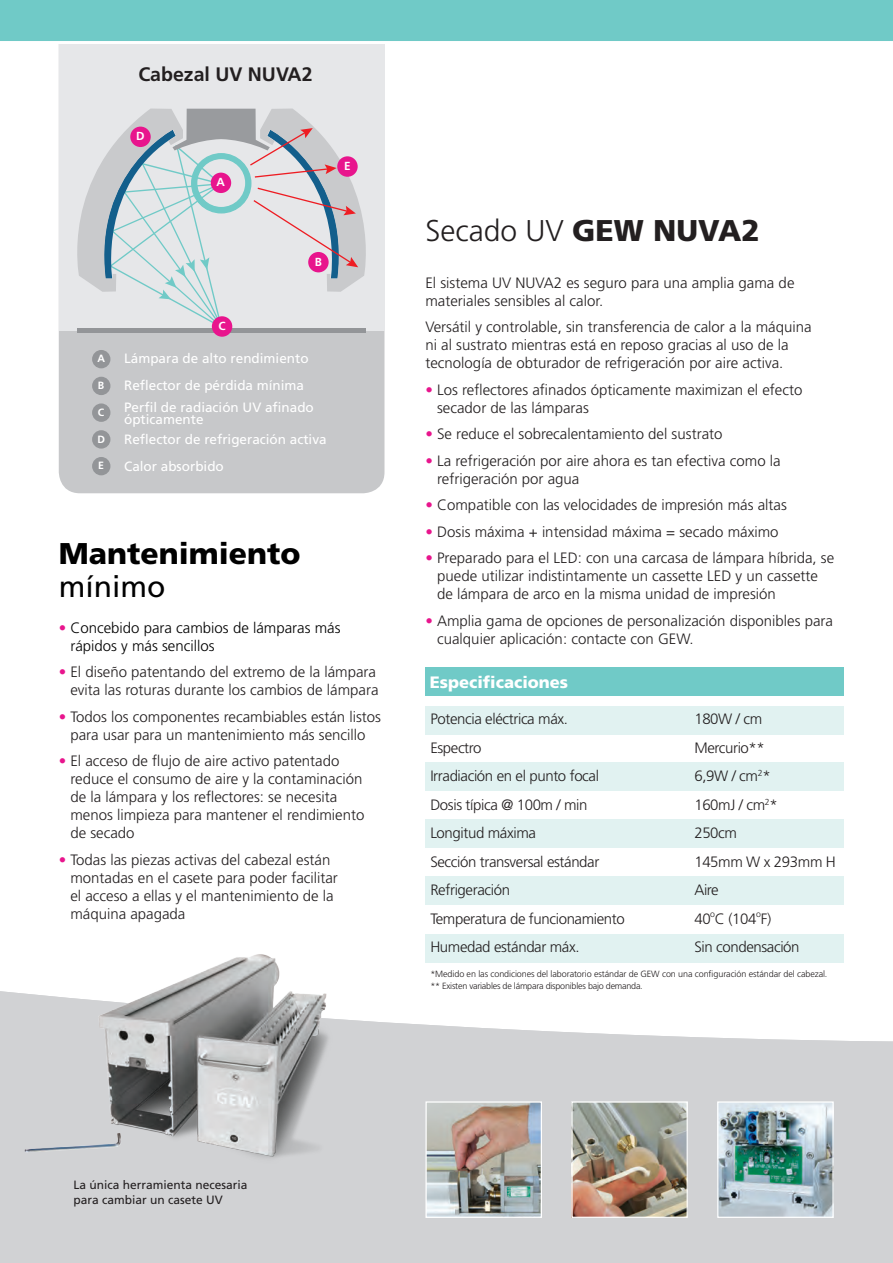
<style>
.page{position:relative;width:893px;height:1263px;background:#fff}
.page>*{position:absolute;margin:0;border:0;box-sizing:border-box;transform-origin:0 0}
.t1{font:900 30px/33px "Frutiger LT";color:#000}
.t2{font:300 30px "Frutiger LT";color:#231f20}
.t3{font:700 19.5px "Frutiger LT";color:#231f20}
.t4{font:900 16.5px "Frutiger LT";color:#fff}
.t5{font:300 15px/18px "Frutiger LT";color:#231f20}
.t6{font:300 15px "Frutiger LT";letter-spacing:-.025em;color:#231f20}
.t7{font:300 15px/18px "Frutiger LT";color:#000}
.t8{font:13.5px/12px "Frutiger LT";color:#fff}
.t9{font:12px/15px "Frutiger LT";color:#231f20}
.t10{font:700 11.7px "Frutiger LT";color:#fff}
.t11{font:700 10.5px "Frutiger LT";color:#fff}
.t12{font:300 9px "Frutiger LT";letter-spacing:-.01em;color:#231f20}
.s1{font-weight:400}
.s2{color:#e8158d}
.s3{font-weight:900}
</style>
<div class="page">
<svg style="left:0;top:991px;width:893px;height:272px;fill:#d1d2d4"></svg>
<div style="left:59px;top:21px;width:325px;height:472px;background:#c7c8ca;border-radius:21px"></div>
<div style="left:59px;top:44px;width:325px;height:287px;background:#e6e7e9"></div>
<div style="left:78px;top:328px;width:288px;height:5px;background:#939598"></div>
<svg style="left:60px;top:109px;width:323px;height:220px"></svg>
<div style="left:211px;top:173px;width:20px;height:20px;background:#e8158d;border-radius:50%"></div>
<div style="left:308px;top:252px;width:21px;height:20px;background:#e8158d;border-radius:50%"></div>
<div style="left:337px;top:156px;width:21px;height:21px;background:#e8158d;border-radius:50%"></div>
<div style="left:130px;top:127px;width:21px;height:20px;background:#e8158d;border-radius:50%"></div>
<div style="left:212px;top:316px;width:20px;height:21px;background:#e8158d;border-radius:50%"></div>
<div style="left:0;top:0;width:893px;height:44px;background:#70cac7"></div>
<img style="left:427px;top:1103px;width:113px;height:113px">
<div style="left:425px;top:1101px;width:117px;height:117px;border:1px solid #fff"></div>
<img style="left:719px;top:1103px;width:113px;height:113px">
<div style="left:717px;top:1101px;width:117px;height:117px;border:1px solid #fff"></div>
<img style="left:573px;top:1103px;width:113px;height:113px">
<div style="left:571px;top:1101px;width:117px;height:117px;border:1px solid #fff"></div>
<img style="left:85px;top:954px;width:274px;height:230px">
<img style="left:18px;top:1132px;width:111px;height:26px">
<div style="left:425px;top:667px;width:419px;height:29px;background:#70cac7"></div>
<div style="left:425px;top:706px;width:419px;height:28px;background:#e1f2f1"></div>
<div style="left:425px;top:762px;width:419px;height:29px;background:#e1f2f1"></div>
<div style="left:425px;top:819px;width:419px;height:29px;background:#e1f2f1"></div>
<div style="left:425px;top:876px;width:419px;height:28px;background:#e1f2f1"></div>
<div style="left:425px;top:934px;width:419px;height:29px;background:#e1f2f1"></div>
<div style="left:92px;top:350px;width:18px;height:18px;background:#939598;border-radius:50%"></div>
<div style="left:92px;top:377px;width:18px;height:18px;background:#939598;border-radius:50%"></div>
<div style="left:92px;top:403px;width:18px;height:19px;background:#939598;border-radius:50%"></div>
<div style="left:92px;top:430px;width:18px;height:19px;background:#939598;border-radius:50%"></div>
<div style="left:92px;top:457px;width:18px;height:18px;background:#939598;border-radius:50%"></div>
<p class="t3" style="left:138px;top:63px;width:176px">Cabezal UV NUVA2</p>
<p class="t10" style="left:136px;top:129px;width:10px">D</p>
<p class="t10" style="left:217px;top:175px;width:10px">A</p>
<p class="t10" style="left:344px;top:159px;width:8px">E</p>
<p class="t10" style="left:315px;top:255px;width:9px">B</p>
<p class="t11" style="left:97px;top:353px;width:9px">A</p>
<p class="t11" style="left:98px;top:379px;width:8px">B</p>
<p class="t11" style="left:98px;top:406px;width:8px">C</p>
<p class="t11" style="left:97px;top:433px;width:9px">D</p>
<p class="t11" style="left:98px;top:460px;width:7px">E</p>
<p class="t10" style="left:218px;top:319px;width:9px">C</p>
<p class="t8" style="left:124px;top:352px;width:186px">Lámpara de alto rendimiento</p>
<p class="t8" style="left:124px;top:379px;width:182px">Reflector de pérdida mínima</p>
<p class="t8" style="left:124px;top:401px;width:191px">Perfil de radiación UV afinado ópticamente</p>
<p class="t8" style="left:124px;top:433px;width:204px">Reflector de refrigeración activa</p>
<p class="t8" style="left:124px;top:460px;width:101px">Calor absorbido</p>
<p class="t1" style="left:59px;top:537px;width:243px">Mantenimiento <span class="s1">mínimo</span></p>
<p class="t7" style="left:70px;top:619px;width:272px;text-indent:-12px"><span class="s2">•</span> Concebido para cambios de lámparas más rápidos y más sencillos</p>
<p class="t5" style="left:59px;top:663px;width:321px;text-align:right"><span class="s2">•</span> El diseño patentando del extremo de la lámpara evita las roturas durante los cambios de lámpara</p>
<p class="t5" style="left:59px;top:708px;width:324px;text-align:center"><span class="s2">•</span> Todos los componentes recambiables están listos para usar para un mantenimiento más sencillo</p>
<p class="t5" style="left:70px;top:752px;width:295px;text-indent:-12px"><span class="s2">•</span> El acceso de flujo de aire activo patentado reduce el consumo de aire y la contaminación de la lámpara y los reflectores: se necesita menos limpieza para mantener el rendimiento de secado</p>
<p class="t5" style="left:70px;top:851px;width:269px;text-indent:-12px"><span class="s2">•</span> Todas las piezas activas del cabezal están montadas en el casete para poder facilitar el acceso a ellas y el mantenimiento de la máquina apagada</p>
<p class="t2" style="left:425px;top:213px;width:336px">Secado UV <span class="s3">GEW NUVA2</span></p>
<p class="t5" style="left:425px;top:274px;width:370px">El sistema UV NUVA2 es seguro para una amplia gama de materiales sensibles al calor.</p>
<p class="t5" style="left:425px;top:318px;width:388px">Versátil y controlable, sin transferencia de calor a la máquina ni al sustrato mientras está en reposo gracias al uso de la tecnología de obturador de refrigeración por aire activa.</p>
<p class="t5" style="left:437px;top:381px;width:367px;text-indent:-12px"><span class="s2">•</span> Los reflectores afinados ópticamente maximizan el efecto secador de las lámparas</p>
<p class="t5" style="left:425px;top:425px;width:298px"><span class="s2">•</span> Se reduce el sobrecalentamiento del sustrato</p>
<p class="t5" style="left:437px;top:452px;width:345px;text-indent:-12px"><span class="s2">•</span> La refrigeración por aire ahora es tan efectiva como la refrigeración por agua</p>
<p class="t5" style="left:425px;top:496px;width:363px"><span class="s2">•</span> Compatible con las velocidades de impresión más altas</p>
<p class="t5" style="left:425px;top:523px;width:355px"><span class="s2">•</span> Dosis máxima + intensidad máxima = secado máximo</p>
<p class="t5" style="left:437px;top:549px;width:399px;text-indent:-12px"><span class="s2">•</span> Preparado para el LED: con una carcasa de lámpara híbrida, se puede utilizar indistintamente un cassette LED y un cassette de lámpara de arco en la misma unidad de impresión</p>
<p class="t5" style="left:437px;top:612px;width:397px;text-indent:-12px"><span class="s2">•</span> Amplia gama de opciones de personalización disponibles para cualquier aplicación: contacte con GEW.</p>
<p class="t4" style="left:430px;top:673px;width:140px">Especificaciones</p>
<p class="t6" style="left:430px;top:710px;width:139px">Potencia eléctrica máx.</p>
<p class="t5" style="left:694px;top:710px;width:69px">180W / cm</p>
<p class="t6" style="left:430px;top:739px;width:53px">Espectro</p>
<p class="t6" style="left:694px;top:739px;width:72px">Mercurio**</p>
<p class="t6" style="left:430px;top:767px;width:170px">Irradiación en el punto focal</p>
<p class="t5" style="left:694px;top:767px;width:78px">6,9W / cm<sup>2</sup>*</p>
<p class="t6" style="left:430px;top:796px;width:159px">Dosis típica @ 100m / min</p>
<p class="t5" style="left:694px;top:796px;width:85px">160mJ / cm<sup>2</sup>*</p>
<p class="t6" style="left:430px;top:824px;width:107px">Longitud máxima</p>
<p class="t5" style="left:694px;top:824px;width:44px">250cm</p>
<p class="t6" style="left:430px;top:853px;width:171px">Sección transversal estándar</p>
<p class="t6" style="left:694px;top:853px;width:143px">145mm W x 293mm H</p>
<p class="t6" style="left:430px;top:881px;width:81px">Refrigeración</p>
<p class="t5" style="left:694px;top:881px;width:26px">Aire</p>
<p class="t6" style="left:430px;top:910px;width:196px">Temperatura de funcionamiento</p>
<p class="t5" style="left:694px;top:910px;width:78px">40<sup>o</sup>C (104<sup>o</sup>F)</p>
<p class="t6" style="left:430px;top:938px;width:151px">Humedad estándar máx.</p>
<p class="t6" style="left:694px;top:938px;width:107px">Sin condensación</p>
<p class="t12" style="left:430px;top:969px;width:399px">*Medido en las condiciones del laboratorio estándar de GEW con una configuración estándar del cabezal.</p>
<p class="t12" style="left:430px;top:981px;width:214px">** Existen variables de lámpara disponibles bajo demanda.</p>
<p class="t9" style="left:73px;top:1177px;width:176px">La única herramienta necesaria para cambiar un casete UV</p>
</div>
